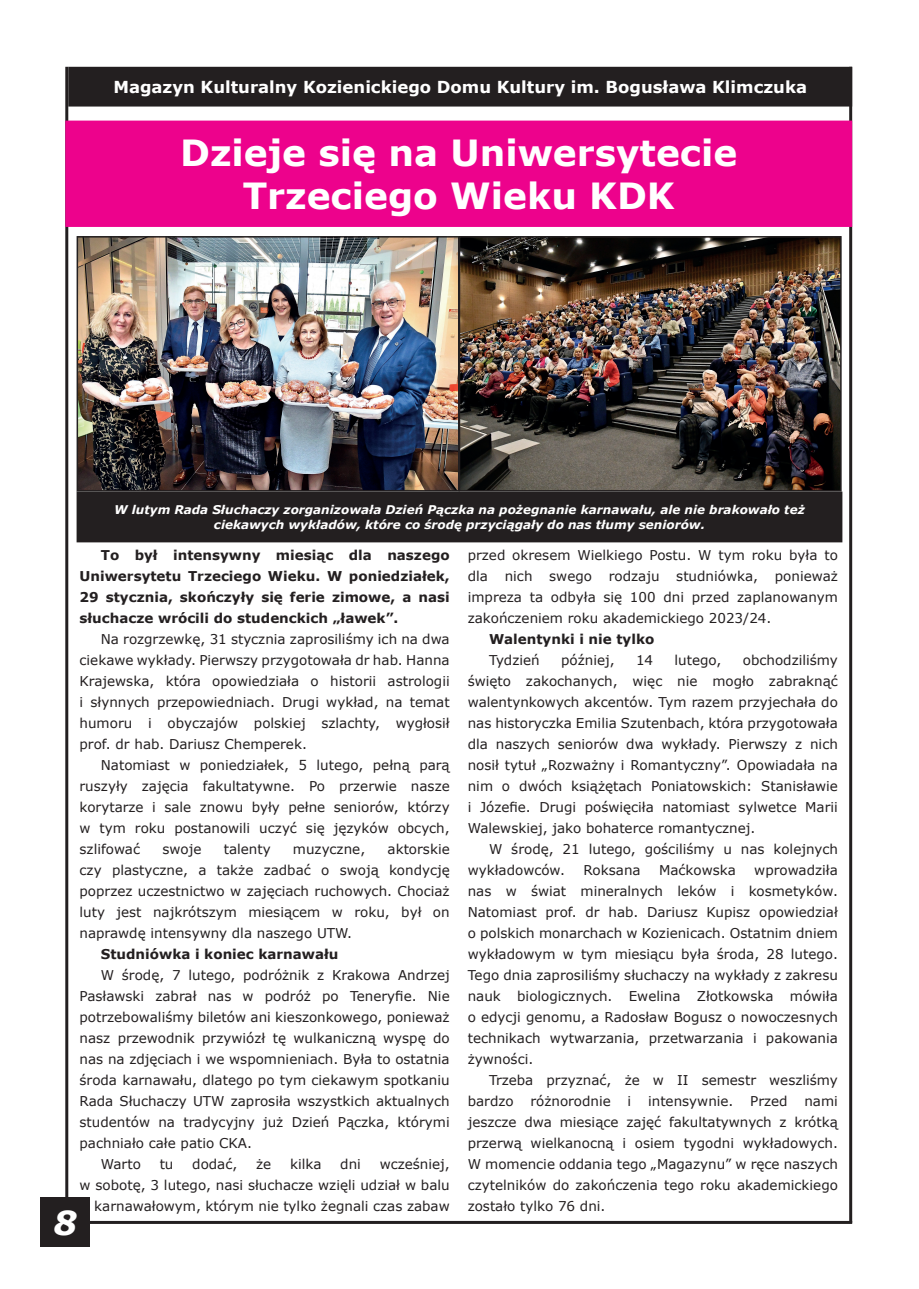
<style>
.page{position:relative;width:919px;height:1289px;background:#fff}
.page>*{position:absolute;margin:0;border:0;box-sizing:border-box;transform-origin:0 0}
.t1{font:700 36px/43.2px "Verdana";color:#fff;text-align:center}
.t2{font:italic 700 33px "Verdana";color:#fff}
.t3{font:700 16.5px "Verdana";color:#fff}
.t4{font:13.5px/21px "Verdana";color:#231f20;text-align:justify}
.t5{font:700 13.5px/21px "Verdana";color:#231f20;text-align:justify}
.t6{font:italic 700 12px "Verdana";color:#fff}
</style>
<div class="page">
<hr style="left:849px;top:67px;width:3px;height:1155px;background:#231f20">
<hr style="left:65px;top:1220px;width:787px;height:3px;background:#231f20">
<div style="left:69px;top:68px;width:782px;height:38px;background:#231f20"></div>
<div style="left:68px;top:67px;width:784px;height:39px;border:2px solid #231f20"></div>
<hr style="left:65px;top:67px;width:3px;height:1155px;background:#231f20">
<div style="left:40px;top:1197px;width:50px;height:49px;background:#231f20"></div>
<div style="left:67px;top:122px;width:783px;height:103px;background:#ed028c"></div>
<div style="left:65px;top:121px;width:787px;height:106px;border:3px solid #ed028c"></div>
<div style="left:77px;top:492px;width:764px;height:49px;background:#231f20"></div>
<div style="left:77px;top:491px;width:765px;height:51px;border:2px solid #231f20"></div>
<img style="left:80px;top:239px;width:758px;height:249px">
<div style="left:77px;top:236px;width:382px;height:255px;border:2px solid #231f20"></div>
<div style="left:458px;top:236px;width:383px;height:255px;border:2px solid #231f20"></div>
<p class="t3" style="left:113px;top:75px;width:695px">Magazyn Kulturalny Kozienickiego Domu Kultury im. Bogusława Klimczuka</p>
<p class="t1" style="left:180px;top:130px;width:558px">Dzieje się na Uniwersytecie<br>Trzeciego Wieku KDK</p>
<p class="t6" style="left:114px;top:501px;width:692px">W lutym Rada Słuchaczy zorganizowała Dzień Pączka na pożegnanie karnawału, ale nie brakowało też</p>
<p class="t6" style="left:214px;top:516px;width:492px">ciekawych wykładów, które co środę przyciągały do nas tłumy seniorów.</p>
<p class="t5" style="left:80px;top:544px;width:371px;text-indent:21px">To był intensywny miesiąc dla naszego Uniwersytetu Trzeciego Wieku. W poniedziałek, 29 stycznia, skończyły się ferie zimowe, a nasi słuchacze wrócili do studenckich „ławek”.</p>
<p class="t4" style="left:80px;top:628px;width:371px;text-indent:21px">Na rozgrzewkę, 31 stycznia zaprosiliśmy ich na dwa ciekawe wykłady. Pierwszy przygotowała dr hab. Hanna Krajewska, która opowiedziała o historii astrologii i słynnych przepowiedniach. Drugi wykład, na temat humoru i obyczajów polskiej szlachty, wygłosił prof. dr hab. Dariusz Chemperek.</p>
<p class="t4" style="left:80px;top:754px;width:371px;text-indent:21px">Natomiast w poniedziałek, 5 lutego, pełną parą ruszyły zajęcia fakultatywne. Po przerwie nasze korytarze i sale znowu były pełne seniorów, którzy w tym roku postanowili uczyć się języków obcych, szlifować</p>
<p class="t4" style="left:80px;top:838px;width:371px;text-indent:308px">aktorskie czy plastyczne, a także zadbać o swoją kondycję poprzez uczestnictwo w zajęciach ruchowych. Chociaż luty jest najkrótszym miesiącem w roku, był on naprawdę intensywny dla naszego UTW.</p>
<p class="t5" style="left:101px;top:943px;width:239px">Studniówka i koniec karnawału</p>
<p class="t4" style="left:80px;top:964px;width:371px;text-indent:21px">W środę, 7 lutego, podróżnik z Krakowa Andrzej Pasławski zabrał nas w podróż po Teneryfie. Nie potrzebowaliśmy biletów ani kieszonkowego, ponieważ nasz przewodnik przywiózł tę wulkaniczną wyspę do nas na zdjęciach i we wspomnieniach. Była to ostatnia środa karnawału, dlatego po tym ciekawym spotkaniu Rada Słuchaczy UTW zaprosiła wszystkich aktualnych studentów na tradycyjny już Dzień Pączka, którymi pachniało całe patio CKA.</p>
<p class="t4" style="left:101px;top:1153px;width:42px">Warto</p>
<p class="t4" style="left:160px;top:1153px;width:15px">tu</p>
<p class="t4" style="left:192px;top:1153px;width:47px">dodać,</p>
<p class="t4" style="left:256px;top:1153px;width:17px">że</p>
<p class="t4" style="left:290px;top:1153px;width:33px">kilka</p>
<p class="t4" style="left:340px;top:1153px;width:22px">dni</p>
<p class="t4" style="left:162px;top:838px;width:40px">swoje</p>
<p class="t4" style="left:224px;top:838px;width:48px">talenty</p>
<p class="t4" style="left:293px;top:838px;width:74px">muzyczne,</p>
<p class="t4" style="left:80px;top:1153px;width:371px;text-align:right">wcześniej,<br>w sobotę, 3 lutego, nasi słuchacze wzięli udział w balu karnawałowym, którym nie tylko żegnali czas zabaw</p>
<p class="t2" style="left:54px;top:1199px;width:25px">8</p>
<p class="t4" style="left:467px;top:544px;width:371px">przed okresem Wielkiego Postu. W tym roku była to dla nich swego rodzaju studniówka, ponieważ impreza ta odbyła się 100 dni przed zaplanowanym zakończeniem roku akademickiego 2023/24.</p>
<p class="t5" style="left:489px;top:628px;width:167px">Walentynki i nie tylko</p>
<p class="t4" style="left:489px;top:649px;width:52px">Tydzień</p>
<p class="t4" style="left:561px;top:649px;width:55px">później,</p>
<p class="t4" style="left:636px;top:649px;width:19px">14</p>
<p class="t4" style="left:674px;top:649px;width:48px">lutego,</p>
<p class="t4" style="left:467px;top:649px;width:371px;text-indent:275px">obchodziliśmy święto zakochanych, więc nie mogło zabraknąć walentynkowych akcentów. Tym razem przyjechała do nas historyczka Emilia Szutenbach, która przygotowała dla naszych seniorów dwa wykłady. Pierwszy z nich nosił tytuł „Rozważny i Romantyczny”. Opowiadała na nim o dwóch książętach Poniatowskich: Stanisławie i Józefie. Drugi poświęciła natomiast sylwetce Marii Walewskiej, jako bohaterce romantycznej.</p>
<p class="t4" style="left:467px;top:838px;width:371px;text-indent:21px">W środę, 21 lutego, gościliśmy u nas kolejnych wykładowców.</p>
<p class="t4" style="left:583px;top:859px;width:59px">Roksana</p>
<p class="t4" style="left:659px;top:859px;width:78px">Maćkowska</p>
<p class="t4" style="left:467px;top:859px;width:371px;text-indent:286px">wprowadziła nas w świat mineralnych leków i kosmetyków.<br>Natomiast prof. dr hab. Dariusz Kupisz opowiedział o polskich monarchach w Kozienicach. Ostatnim dniem wykładowym w tym miesiącu była środa, 28 lutego.<br>Tego dnia zaprosiliśmy słuchaczy na wykłady z zakresu nauk biologicznych. Ewelina Złotkowska mówiła o edycji genomu, a Radosław Bogusz o nowoczesnych technikach wytwarzania, przetwarzania i pakowania żywności.</p>
<p class="t4" style="left:467px;top:1069px;width:371px;text-indent:21px">Trzeba przyznać, że w II semestr weszliśmy bardzo różnorodnie i intensywnie. Przed nami jeszcze dwa miesiące zajęć fakultatywnych z krótką przerwą wielkanocną i osiem tygodni wykładowych.<br>W momencie oddania tego „Magazynu” w ręce naszych czytelników do zakończenia tego roku akademickiego zostało tylko 76 dni.</p>
</div>
